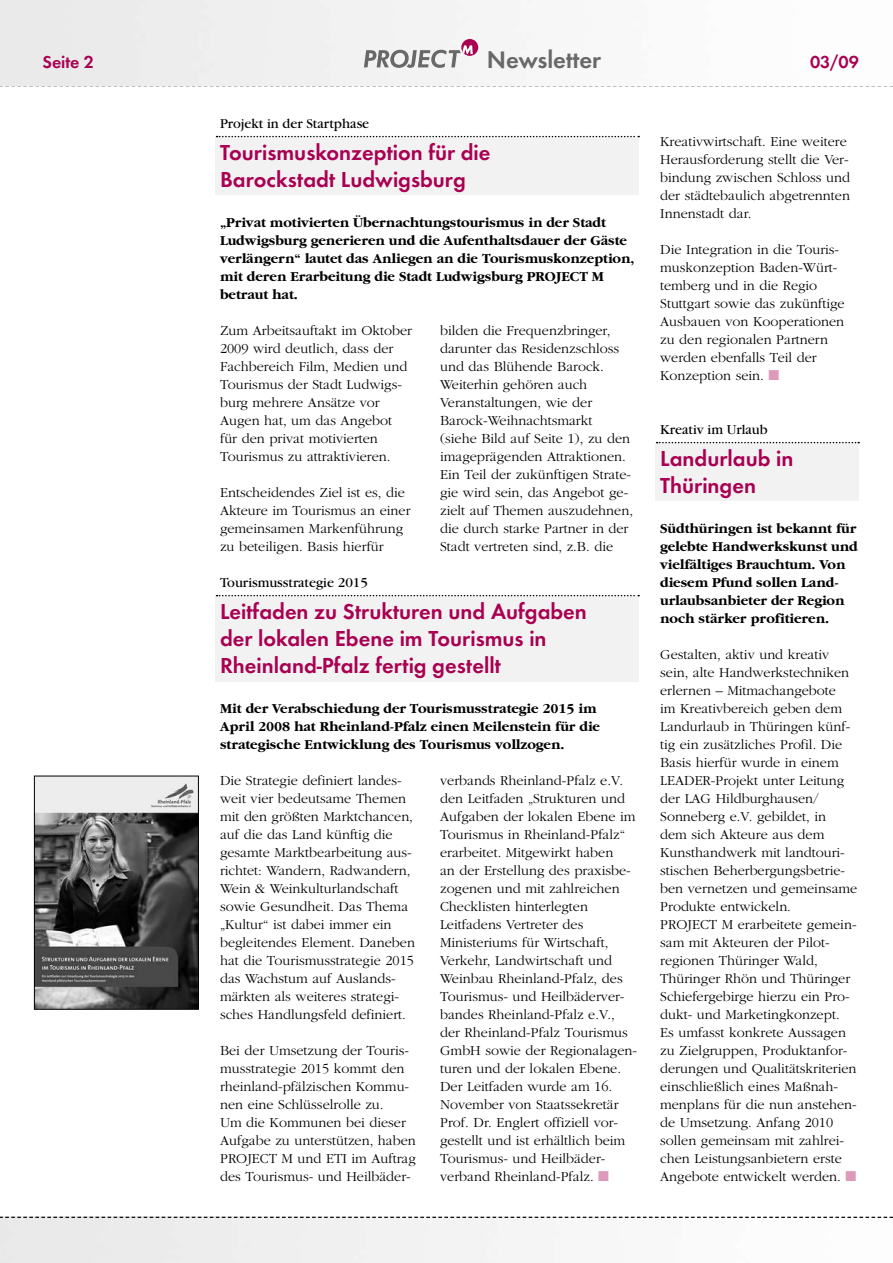
<style>
.page{position:relative;width:893px;height:1263px;background:#fff}
.page>*{position:absolute;margin:0;border:0;box-sizing:border-box;transform-origin:0 0}
.t1{font:600 24.75px "Futura T";letter-spacing:-.005em;color:#686868}
.t2{font:600 22.5px/27px "Futura T";color:#a90051}
.t3{font:600 18px "Futura T";letter-spacing:-.005em;color:#a90051}
.t4{font:300 14.25px/18px "Garamond";color:#000}
.t5{font:700 14.25px/18px "Garamond";color:#000}
.t6{font:14.25px "Garamond";color:#000}
.s1{color:#dd99b9}
</style>
<div class="page">
<svg style="left:0;top:85px;width:452px;height:1px"></svg>
<div style="left:0;top:0;width:479px;height:85px;background:#efefef"></div>
<div style="left:461px;top:39px;width:17px;height:17px;background:#a90051;border-radius:50%"></div>
<svg style="left:364px;top:45px;width:109px;height:23px"></svg>
<div style="left:216px;top:137px;width:423px;height:58px;background:#f2f2f2"></div>
<svg style="left:217px;top:136px;width:422px;height:1px"></svg>
<div style="left:216px;top:596px;width:423px;height:86px;background:#f2f2f2"></div>
<svg style="left:217px;top:595px;width:422px;height:1px"></svg>
<img style="left:36px;top:778px;width:161px;height:230px">
<div style="left:34px;top:776px;width:165px;height:234px;border:1px solid #000"></div>
<div style="left:656px;top:443px;width:203px;height:58px;background:#f2f2f2"></div>
<svg style="left:657px;top:442px;width:202px;height:1px"></svg>
<img style="left:0;top:1216px;width:893px;height:47px">
<svg style="left:0;top:1217px;width:893px;height:1px"></svg>
<p class="t3" style="left:43px;top:51px;width:53px">Seite 2</p>
<h1 class="t1" style="left:487px;top:45px;width:116px">Newsletter</h1>
<p class="t3" style="left:810px;top:51px;width:50px">03/09</p>
<p class="t6" style="left:220px;top:116px;width:151px">Projekt in der Startphase</p>
<h2 class="t2" style="left:220px;top:138px;width:272px">Tourismuskonzeption für die<br>Barockstadt Ludwigsburg</h2>
<p class="t5" style="left:220px;top:213px;width:416px">„Privat motivierten Übernachtungstourismus in der Stadt Ludwigsburg generieren und die Aufenthaltsdauer der Gäste verlängern“ lautet das Anliegen an die Tourismuskonzeption, mit deren Erarbeitung die Stadt Ludwigsburg PROJECT M betraut hat.</p>
<p class="t4" style="left:220px;top:321px;width:194px">Zum Arbeitsauftakt im Oktober<br>2009 wird deutlich, dass der<br>Fachbereich Film, Medien und<br>Tourismus der Stadt Ludwigs&shy;burg mehrere Ansätze vor<br>Augen hat, um das Angebot für den privat motivierten<br>Tourismus zu attraktivieren.</p>
<p class="t4" style="left:220px;top:483px;width:192px">Entscheidendes Ziel ist es, die<br>Akteure im Tourismus an einer gemeinsamen Markenführung zu beteiligen. Basis hierfür</p>
<p class="t4" style="left:440px;top:321px;width:194px">bilden die Frequenzbringer, darunter das Residenzschloss und das Blühende Barock.<br>Weiterhin gehören auch<br>Veranstaltungen, wie der<br>Barock-Weihnachtsmarkt<br>(siehe Bild auf Seite 1), zu den imageprägenden Attraktionen.<br>Ein Teil der zukünftigen Strate&shy;gie wird sein, das Angebot ge&shy;zielt auf Themen auszudehnen, die durch starke Partner in der<br>Stadt vertreten sind, z.B. die</p>
<p class="t6" style="left:220px;top:575px;width:150px">Tourismusstrategie 2015</p>
<h2 class="t2" style="left:220px;top:597px;width:368px">Leitfaden zu Strukturen und Aufgaben der lokalen Ebene im Tourismus in<br>Rheinland-Pfalz fertig gestellt</h2>
<p class="t5" style="left:220px;top:699px;width:381px">Mit der Verabschiedung der Tourismusstrategie 2015 im<br>April 2008 hat Rheinland-Pfalz einen Meilenstein für die strategische Entwicklung des Tourismus vollzogen.</p>
<p class="t4" style="left:220px;top:771px;width:196px">Die Strategie definiert landes&shy;weit vier bedeutsame Themen mit den größten Marktchancen, auf die das Land künftig die gesamte Marktbearbeitung aus&shy;richtet: Wandern, Radwandern,<br>Wein &amp; Weinkulturlandschaft sowie Gesundheit. Das Thema „Kultur“ ist dabei immer ein begleitendes Element. Daneben hat die Tourismusstrategie 2015 das Wachstum auf Auslands&shy;märkten als weiteres strategi&shy;sches Handlungsfeld definiert.</p>
<p class="t4" style="left:220px;top:1041px;width:197px">Bei der Umsetzung der Touris&shy;musstrategie 2015 kommt den rheinland-pfälzischen Kommu&shy;nen eine Schlüsselrolle zu.<br>Um die Kommunen bei dieser<br>Aufgabe zu unterstützen, haben<br>PROJECT M und ETI im Auftrag des Tourismus- und Heilbäder-</p>
<p class="t4" style="left:440px;top:771px;width:198px">verbands Rheinland-Pfalz e.V. den Leitfaden „Strukturen und<br>Aufgaben der lokalen Ebene im<br>Tourismus in Rheinland-Pfalz“ erarbeitet. Mitgewirkt haben<br>an der Erstellung des praxisbe&shy;zogenen und mit zahlreichen<br>Checklisten hinterlegten<br>Leitfadens Vertreter des<br>Ministeriums für Wirtschaft,<br>Verkehr, Landwirtschaft und<br>Weinbau Rheinland-Pfalz, des<br>Tourismus- und Heilbäderver&shy;bandes Rheinland-Pfalz e.V., der Rheinland-Pfalz Tourismus<br>GmbH sowie der Regionalagen&shy;turen und der lokalen Ebene.<br>Der Leitfaden wurde am 16.<br>November von Staatssekretär<br>Prof. Dr. Englert offiziell vor&shy;gestellt und ist erhältlich beim<br>Tourismus- und Heilbäder&shy;verband Rheinland-Pfalz. <span class="s1">■</span></p>
<p class="t4" style="left:660px;top:132px;width:191px">Kreativwirtschaft. Eine weitere<br>Herausforderung stellt die Ver&shy;bindung zwischen Schloss und der städtebaulich abgetrennten<br>Innenstadt dar.</p>
<p class="t4" style="left:660px;top:240px;width:186px">Die Integration in die Touris&shy;muskonzeption Baden-Würt&shy;temberg und in die Regio<br>Stuttgart sowie das zukünftige<br>Ausbauen von Kooperationen zu den regionalen Partnern werden ebenfalls Teil der<br>Konzeption sein. <span class="s1">■</span></p>
<p class="t6" style="left:660px;top:422px;width:109px">Kreativ im Urlaub</p>
<h2 class="t2" style="left:660px;top:444px;width:135px">Landurlaub in<br>Thüringen</h2>
<p class="t5" style="left:660px;top:519px;width:199px">Südthüringen ist bekannt für gelebte Handwerkskunst und vielfältiges Brauchtum. Von diesem Pfund sollen Land&shy;urlaubsanbieter der Region noch stärker profitieren.</p>
<p class="t4" style="left:660px;top:645px;width:199px">Gestalten, aktiv und kreativ sein, alte Handwerkstechniken erlernen – Mitmachangebote<br>im Kreativbereich geben dem<br>Landurlaub in Thüringen künf&shy;tig ein zusätzliches Profil. Die<br>Basis hierfür wurde in einem<br>LEADER-Projekt unter Leitung der LAG Hildburghausen/<br>Sonneberg e.V. gebildet, in<br>dem sich Akteure aus dem<br>Kunsthandwerk mit landtouri&shy;stischen Beherbergungsbetrie&shy;ben vernetzen und gemeinsame<br>Produkte entwickeln.<br>PROJECT M erarbeitete gemein&shy;sam mit Akteuren der Pilot&shy;regionen Thüringer Wald,<br>Thüringer Rhön und Thüringer<br>Schiefergebirge hierzu ein Pro&shy;dukt- und Marketingkonzept.<br>Es umfasst konkrete Aussagen zu Zielgruppen, Produktanfor&shy;derungen und Qualitätskriterien einschließlich eines Maßnah&shy;menplans für die nun anstehen&shy;de Umsetzung. Anfang 2010 sollen gemeinsam mit zahlrei&shy;chen Leistungsanbietern erste<br>Angebote entwickelt werden. <span class="s1">■</span></p>
</div>
